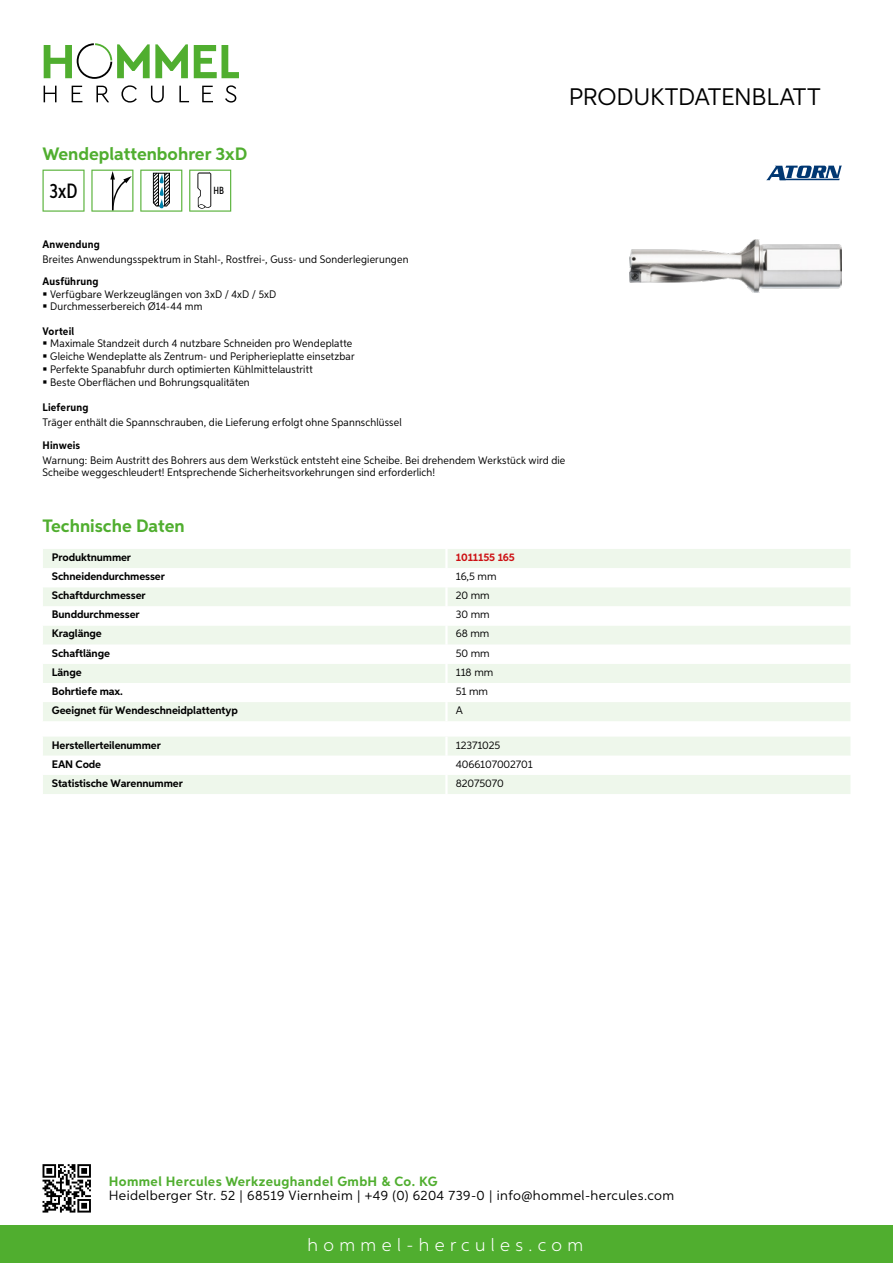
<style>
.page{position:relative;width:893px;height:1263px;background:#fff}
.page>*{position:absolute;margin:0;border:0;box-sizing:border-box;transform-origin:0 0}
.t1{font:24px "Aspira";letter-spacing:-.01em;color:#000}
.t2{font:500 20.7px "Aspira XX Nar";color:#000}
.t3{font:700 18px "Aspira";color:#50ae2f}
.t4{font:300 18px "Aspira";letter-spacing:.3em;color:#fff}
.t5{font:13.5px "Aspira";letter-spacing:.03em;color:#000}
.t6{font:700 13.5px "Aspira";letter-spacing:.03em;color:#50ae2f}
.t7{font:10.95px/12.8px "Aspira Nar";letter-spacing:.015em;color:#000}
.t8{font:700 10.95px "Aspira";letter-spacing:-.01em;color:#000}
.t9{font:10.95px "Aspira";letter-spacing:-.01em;color:#000}
.t10{font:700 10.95px "Aspira Nar";letter-spacing:.02em;color:#000}
.t11{font:700 10.95px "Aspira";letter-spacing:-.01em;color:#cd1013}
.t12{font:500 10.35px "Aspira XX Nar";color:#000}
</style>
<div class="page">
<div style="left:0;top:1226px;width:893px;height:37px;background:#50ae2f"></div>
<svg style="left:43px;top:1164px;width:48px;height:48px"></svg>
<svg style="left:194px;top:45px;width:45px;height:33px"></svg>
<svg style="left:44px;top:43px;width:144px;height:36px"></svg>
<svg style="left:44px;top:86px;width:13px;height:16px"></svg>
<svg style="left:72px;top:86px;width:10px;height:16px"></svg>
<svg style="left:96px;top:86px;width:13px;height:16px"></svg>
<svg style="left:121px;top:85px;width:16px;height:18px"></svg>
<svg style="left:151px;top:86px;width:13px;height:17px"></svg>
<svg style="left:179px;top:86px;width:10px;height:16px"></svg>
<svg style="left:202px;top:86px;width:11px;height:16px"></svg>
<svg style="left:225px;top:85px;width:11px;height:18px"></svg>
<div style="left:43px;top:549px;width:807px;height:172px;background:#eef7eb"></div>
<svg style="left:43px;top:568px;width:807px;height:134px"></svg>
<hr style="left:445px;top:549px;width:3px;height:19px;background:#fff">
<hr style="left:445px;top:568px;width:3px;height:19px;background:#fff">
<hr style="left:445px;top:587px;width:3px;height:19px;background:#fff">
<hr style="left:445px;top:606px;width:3px;height:19px;background:#fff">
<hr style="left:445px;top:625px;width:3px;height:20px;background:#fff">
<hr style="left:445px;top:645px;width:3px;height:19px;background:#fff">
<hr style="left:445px;top:664px;width:3px;height:19px;background:#fff">
<hr style="left:445px;top:683px;width:3px;height:19px;background:#fff">
<hr style="left:445px;top:702px;width:3px;height:19px;background:#fff">
<svg style="left:43px;top:737px;width:807px;height:57px"></svg>
<hr style="left:445px;top:775px;width:3px;height:19px;background:#fff">
<svg style="left:43px;top:170px;width:42px;height:42px"></svg>
<svg style="left:91px;top:170px;width:42px;height:42px"></svg>
<svg style="left:140px;top:170px;width:42px;height:42px"></svg>
<svg style="left:189px;top:170px;width:42px;height:42px"></svg>
<img style="left:629px;top:239px;width:213px;height:53px">
<svg style="left:766px;top:166px;width:76px;height:14px"></svg>
<h3 class="t3" style="left:43px;top:142px;width:206px">Wendeplattenbohrer 3xD</h3>
<h2 class="t2" style="left:50px;top:178px;width:29px">3xD</h2>
<p class="t12" style="left:213px;top:185px;width:12px">HB</p>
<h1 class="t1" style="left:569px;top:82px;width:253px">Produktdatenblatt</h1>
<p class="t10" style="left:43px;top:237px;width:59px">Anwendung</p>
<p class="t7" style="left:43px;top:252px;width:367px">Breites Anwendungsspektrum in Stahl-, Rostfrei-, Guss- und Sonderlegierungen</p>
<p class="t10" style="left:43px;top:274px;width:58px">Ausführung</p>
<p class="t7" style="left:50px;top:287px;width:228px">Verfügbare Werkzeuglängen von 3xD / 4xD / 5xD<br>Durchmesserbereich Ø14-44 mm</p>
<p class="t10" style="left:43px;top:324px;width:33px">Vorteil</p>
<p class="t7" style="left:50px;top:337px;width:306px">Maximale Standzeit durch 4 nutzbare Schneiden pro Wendeplatte Gleiche Wendeplatte als Zentrum- und Peripherieplatte einsetzbar Perfekte Spanabfuhr durch optimierten Kühlmittelaustritt<br>Beste Oberflächen und Bohrungsqualitäten</p>
<p class="t10" style="left:43px;top:400px;width:47px">Lieferung</p>
<p class="t7" style="left:43px;top:416px;width:361px">Träger enthält die Spannschrauben, die Lieferung erfolgt ohne Spannschlüssel</p>
<p class="t10" style="left:43px;top:439px;width:39px">Hinweis</p>
<p class="t7" style="left:43px;top:454px;width:524px;line-height:12px">Warnung: Beim Austritt des Bohrers aus dem Werkstück entsteht eine Scheibe. Bei drehendem Werkstück wird die<br>Scheibe weggeschleudert! Entsprechende Sicherheitsvorkehrungen sind erforderlich!</p>
<h3 class="t3" style="left:43px;top:515px;width:144px">Technische Daten</h3>
<p class="t8" style="left:52px;top:550px;width:81px">Produktnummer</p>
<p class="t11" style="left:456px;top:550px;width:61px">1011155 165</p>
<p class="t8" style="left:52px;top:569px;width:115px">Schneidendurchmesser</p>
<p class="t9" style="left:456px;top:570px;width:42px">16,5 mm</p>
<p class="t8" style="left:52px;top:589px;width:95px">Schaftdurchmesser</p>
<p class="t9" style="left:456px;top:589px;width:35px">20 mm</p>
<p class="t8" style="left:52px;top:608px;width:89px">Bunddurchmesser</p>
<p class="t9" style="left:456px;top:608px;width:35px">30 mm</p>
<p class="t8" style="left:52px;top:627px;width:51px">Kraglänge</p>
<p class="t9" style="left:456px;top:627px;width:35px">68 mm</p>
<p class="t8" style="left:52px;top:646px;width:60px">Schaftlänge</p>
<p class="t9" style="left:456px;top:646px;width:35px">50 mm</p>
<p class="t8" style="left:52px;top:665px;width:31px">Länge</p>
<p class="t9" style="left:456px;top:665px;width:39px">118 mm</p>
<p class="t8" style="left:52px;top:684px;width:73px">Bohrtiefe max.</p>
<p class="t9" style="left:456px;top:684px;width:34px">51 mm</p>
<p class="t8" style="left:52px;top:703px;width:187px">Geeignet für Wendeschneidplattentyp</p>
<p class="t9" style="left:456px;top:703px;width:8px">A</p>
<p class="t8" style="left:52px;top:738px;width:111px">Herstellerteilenummer</p>
<p class="t9" style="left:456px;top:738px;width:46px">12371025</p>
<p class="t8" style="left:52px;top:757px;width:51px">EAN Code</p>
<p class="t9" style="left:456px;top:757px;width:78px">4066107002701</p>
<p class="t8" style="left:52px;top:776px;width:132px">Statistische Warennummer</p>
<p class="t9" style="left:456px;top:776px;width:49px">82075070</p>
<p class="t6" style="left:109px;top:1172px;width:330px">Hommel Hercules Werkzeughandel GmbH &amp; Co. KG</p>
<p class="t5" style="left:109px;top:1187px;width:567px">Heidelberger Str. 52 | 68519 Viernheim | +49 (0) 6204 739-0 | info@hommel-hercules.com</p>
<h3 class="t4" style="left:307px;top:1234px;width:277px">hommel-hercules.com</h3>
</div>
